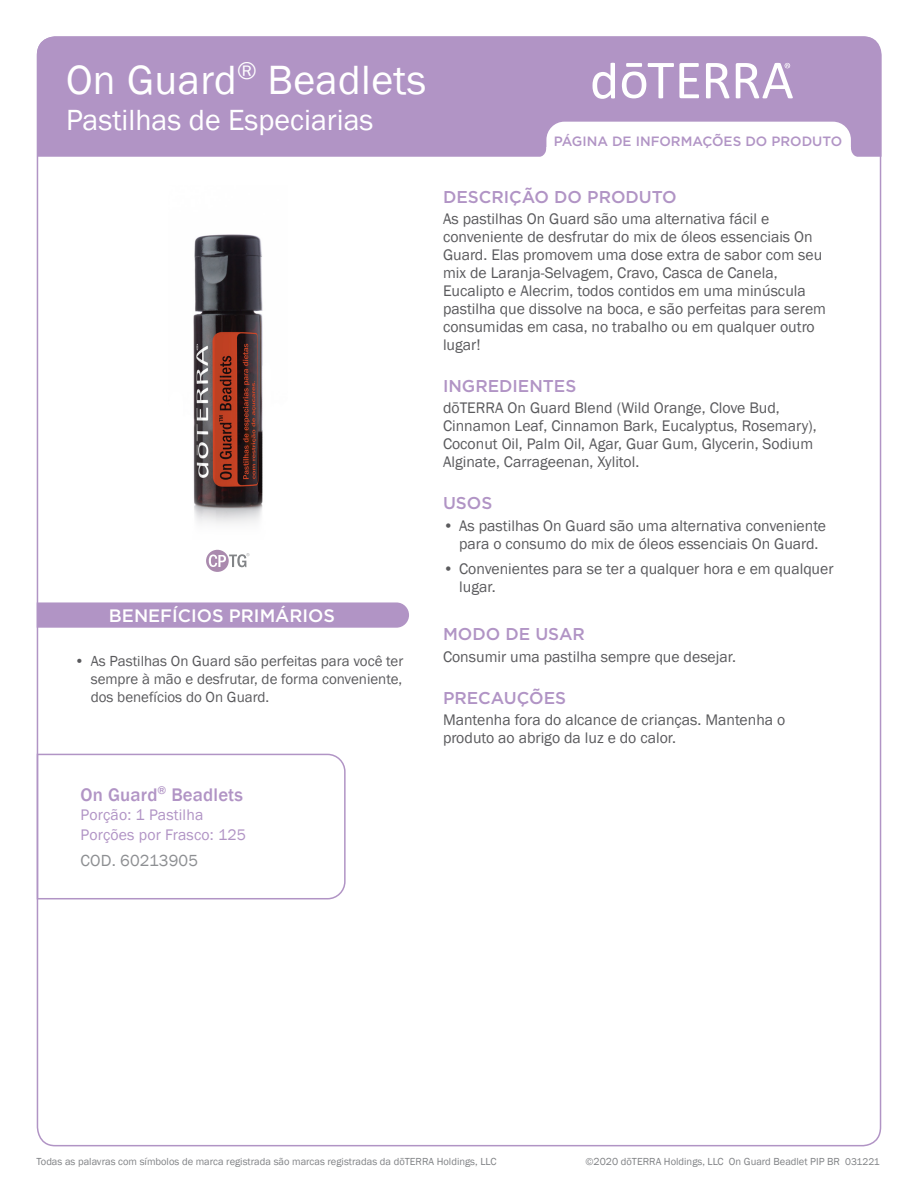
<style>
.page{position:relative;width:918px;height:1188px;background:#fff}
.page>*{position:absolute;margin:0;border:0;box-sizing:border-box;transform-origin:0 0}
.t1{font:42px "Franklin Gothic";letter-spacing:.01em;color:#fff}
.t2{font:30px "Franklin Gothic";color:#fff}
.Tag_H1{font:500 18.75px "Franklin Gothic";letter-spacing:.01em;color:#b194c5}
.t3{font:500 18px "Gotham";color:#fff}
.Purple_Headers{font:500 17.1px "Gotham";color:#b194c5}
.Tag_details{font:16.5px "Franklin Gothic";letter-spacing:.01em;color:#8d8f92}
.Body{font:15.75px/18px "Franklin Gothic";color:#5a5a5d}
.Tag_H2{font:15.75px/19.5px "Franklin Gothic";letter-spacing:.01em;color:#b194c5}
.t4{font:15px/18px "Franklin Gothic";color:#5a5a5d;text-align:justify}
.t5{font:500 13.5px "Gotham";color:#b194c5}
.t6{font:10.5px "Franklin Gothic";color:#808285}
.s1{font-size:10.05px}
</style>
<div class="page">
<svg style="left:206px;top:550px;width:43px;height:22px"></svg>
<div style="left:37px;top:36px;width:845px;height:121px;background:#b194c5"></div>
<svg style="left:706px;top:63px;width:23px;height:35px"></svg>
<svg style="left:622px;top:63px;width:77px;height:35px"></svg>
<svg style="left:593px;top:63px;width:22px;height:36px"></svg>
<svg style="left:736px;top:63px;width:57px;height:35px"></svg>
<svg style="left:536px;top:122px;width:325px;height:35px"></svg>
<svg style="left:37px;top:602px;width:372px;height:26px;background:#b397c7"></svg>
<svg style="left:36px;top:753px;width:310px;height:147px"></svg>
<img style="left:193px;top:234px;width:70px;height:290px">
<p class="t1" style="left:66px;top:53px;width:362px">On Guard<sup>®</sup> Beadlets</p>
<p class="t2" style="left:66px;top:101px;width:309px">Pastilhas de Especiarias</p>
<p class="t3" style="left:109px;top:604px;width:228px">BENEFÍCIOS PRIMÁRIOS</p>
<p class="t4" style="left:91px;top:652px;width:314px;text-indent:-16px">• As Pastilhas On Guard são perfeitas para você ter sempre à mão e desfrutar, de forma conveniente, dos benefícios do On Guard.</p>
<p class="Tag_H1" style="left:81px;top:783px;width:164px">On Guard<sup>®</sup> Beadlets</p>
<p class="Tag_H2" style="left:81px;top:805px;width:167px">Porção: 1 Pastilha<br>Porções por Frasco: 125</p>
<p class="Tag_details" style="left:81px;top:850px;width:119px">COD. 60213905</p>
<p class="t5" style="left:554px;top:132px;width:290px">PÁGINA DE INFORMAÇÕES DO PRODUTO</p>
<p class="Purple_Headers" style="left:443px;top:185px;width:235px">DESCRIÇÃO DO PRODUTO</p>
<p class="Body" style="left:443px;top:210px;width:385px">As pastilhas On Guard são uma alternativa fácil e conveniente de desfrutar do mix de óleos essenciais On Guard. Elas promovem uma dose extra de sabor com seu mix de Laranja-Selvagem, Cravo, Casca de Canela, Eucalipto e Alecrim, todos contidos em uma minúscula pastilha que dissolve na boca, e são perfeitas para serem consumidas em casa, no trabalho ou em qualquer outro lugar!</p>
<p class="Purple_Headers" style="left:443px;top:375px;width:135px">INGREDIENTES</p>
<p class="Body" style="left:443px;top:400px;width:375px">dōTERRA On Guard Blend (Wild Orange, Clove Bud, Cinnamon Leaf, Cinnamon Bark, Eucalyptus, Rosemary), Coconut Oil, Palm Oil, Agar, Guar Gum, Glycerin, Sodium Alginate, Carrageenan, Xylitol.</p>
<p class="Purple_Headers" style="left:443px;top:492px;width:51px">USOS</p>
<p class="Body" style="left:443px;top:517px;width:385px;text-align:center">• As pastilhas On Guard são uma alternativa conveniente para o consumo do mix de óleos essenciais On Guard.</p>
<p class="Body" style="left:459px;top:560px;width:376px;text-indent:-16px">• Convenientes para se ter a qualquer hora e em qualquer lugar.</p>
<p class="Purple_Headers" style="left:443px;top:623px;width:143px">MODO DE USAR</p>
<p class="Body" style="left:443px;top:648px;width:295px">Consumir uma pastilha sempre que desejar.</p>
<p class="Purple_Headers" style="left:443px;top:686px;width:125px">PRECAUÇÕES</p>
<p class="Body" style="left:443px;top:711px;width:344px">Mantenha fora do alcance de crianças. Mantenha o produto ao abrigo da luz e do calor.</p>
<p class="t6" style="left:36px;top:1155px;width:462px">Todas as palavras com símbolos de marca registrada são marcas registradas da dōTERRA Holdings, LLC</p>
<p class="t6" style="left:586px;top:1155px;width:296px">©2020 dōTERRA Holdings, LLC On Guard Beadlet PIP BR <span class="s1">031221</span></p>
</div>
